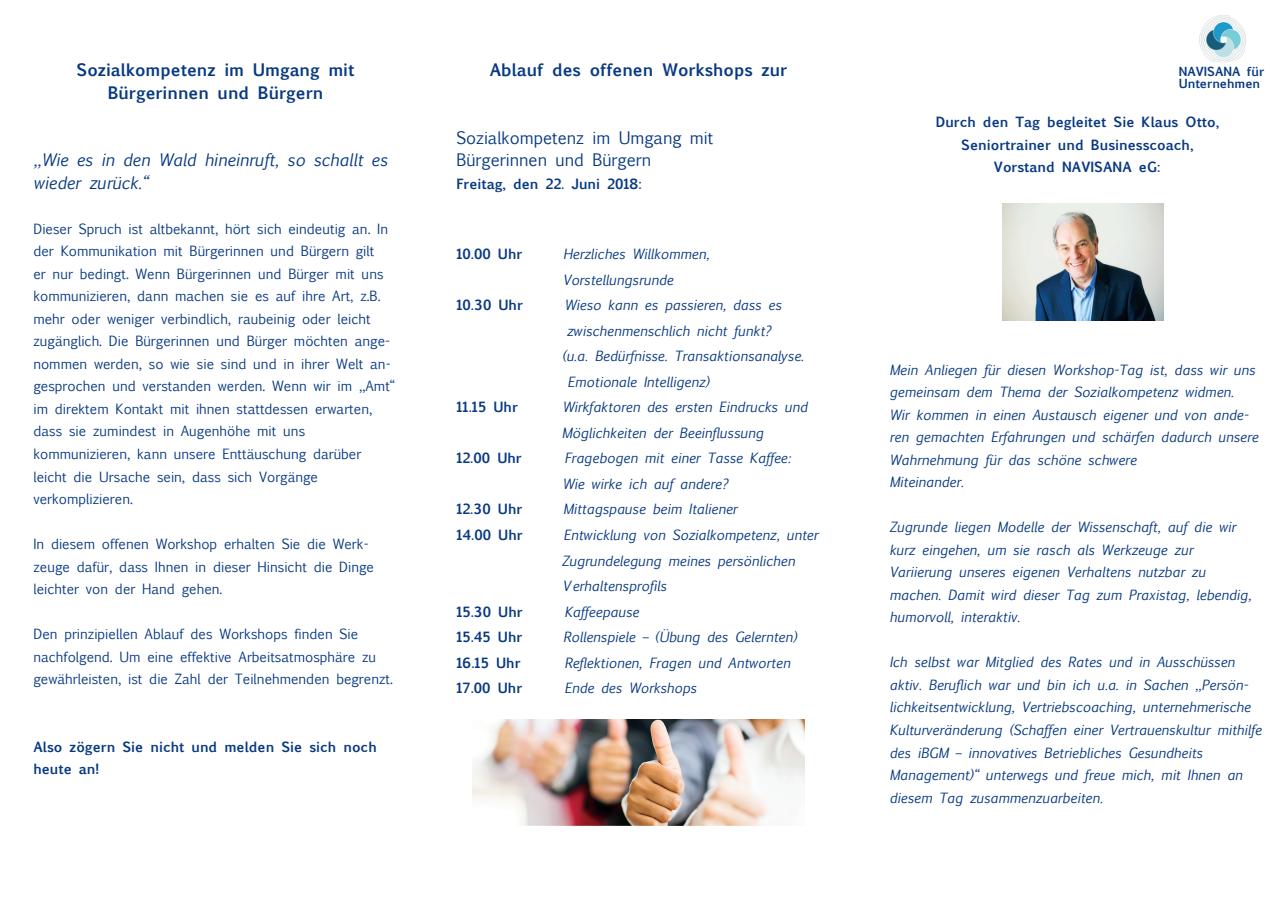
<style>
.page{position:relative;width:1277px;height:907px;background:#fff}
.page>*{position:absolute;margin:0;border:0;box-sizing:border-box;transform-origin:0 0}
.t1{font:700 16.5px/22.5px "Euphemia UCAS";color:#083981;text-align:center}
.t2{font:italic 16.5px/22.5px "Euphemia UCAS";color:#083981}
.t3{font:16.5px/22.5px "Euphemia UCAS";color:#083981}
.t4{font:italic 13.5px/22.5px "Euphemia UCAS";color:#083981}
.t5{font:13.5px/22.5px "Euphemia UCAS";color:#083981}
.t6{font:700 13.5px/22.5px "Euphemia UCAS";color:#083981;text-align:center}
.t7{font:700 12px/12px "Euphemia UCAS";color:#083981}
</style>
<div class="page">
<img style="left:1199px;top:15px;width:47px;height:48px">
<img style="left:473px;top:719px;width:331px;height:106px">
<img style="left:1003px;top:203px;width:160px;height:117px">
<p class="t1" style="left:77px;top:59px;width:279px">Sozialkompetenz im Umgang mit<br>Bürgerinnen und Bürgern</p>
<p class="t2" style="left:33px;top:149px;width:356px">„Wie es in den Wald hineinruft, so schallt es wieder zurück.“</p>
<p class="t5" style="left:33px;top:217px;width:363px">Dieser Spruch ist altbekannt, hört sich eindeutig an. In der Kommunikation mit Bürgerinnen und Bürgern gilt<br>er nur bedingt. Wenn Bürgerinnen und Bürger mit uns kommunizieren, dann machen sie es auf ihre Art, z.B. mehr oder weniger verbindlich, raubeinig oder leicht zugänglich. Die Bürgerinnen und Bürger möchten ange&shy;nommen werden, so wie sie sind und in ihrer Welt an&shy;gesprochen und verstanden werden. Wenn wir im „Amt“ im direktem Kontakt mit ihnen stattdessen erwarten, dass sie zumindest in Augenhöhe mit uns kommunizieren, kann unsere Enttäuschung darüber leicht die Ursache sein, dass sich Vorgänge verkomplizieren.</p>
<p class="t5" style="left:33px;top:532px;width:342px">In diesem offenen Workshop erhalten Sie die Werk&shy;zeuge dafür, dass Ihnen in dieser Hinsicht die Dinge leichter von der Hand gehen.</p>
<p class="t5" style="left:33px;top:622px;width:361px">Den prinzipiellen Ablauf des Workshops finden Sie nachfolgend. Um eine effektive Arbeitsatmosphäre zu gewährleisten, ist die Zahl der Teilnehmenden begrenzt.</p>
<p class="t6" style="left:33px;top:735px;width:345px;text-align:left">Also zögern Sie nicht und melden Sie sich noch heute an!</p>
<p class="t1" style="left:489px;top:59px;width:299px">Ablauf des offenen Workshops zur</p>
<p class="t3" style="left:456px;top:126px;width:258px">Sozialkompetenz im Umgang mit<br>Bürgerinnen und Bürgern</p>
<p class="t6" style="left:456px;top:172px;width:187px">Freitag, den 22. Juni 2018:</p>
<p class="t6" style="left:456px;top:243px;width:68px">10.00 Uhr</p>
<p class="t4" style="left:563px;top:241px;width:148px;line-height:25.5px">Herzliches Willkommen,<br>Vorstellungsrunde</p>
<p class="t6" style="left:456px;top:294px;width:68px">10.30 Uhr</p>
<p class="t4" style="left:564px;top:294px;width:218px">Wieso kann es passieren, dass es</p>
<p class="t4" style="left:567px;top:319px;width:206px">zwischenmenschlich nicht funkt?</p>
<p class="t4" style="left:562px;top:345px;width:243px">(u.a. Bedürfnisse. Transaktionsanalyse.</p>
<p class="t4" style="left:567px;top:370px;width:143px">Emotionale Intelligenz)</p>
<p class="t6" style="left:456px;top:396px;width:63px">11.15 Uhr</p>
<p class="t4" style="left:562px;top:394px;width:247px;line-height:25.5px">Wirkfaktoren des ersten Eindrucks und<br>Möglichkeiten der Beeinflussung</p>
<p class="t6" style="left:456px;top:447px;width:67px">12.00 Uhr</p>
<p class="t4" style="left:562px;top:445px;width:230px;line-height:25.5px">Fragebogen mit einer Tasse Kaffee:<br>Wie wirke ich auf andere?</p>
<p class="t6" style="left:456px;top:498px;width:67px">12.30 Uhr</p>
<p class="t4" style="left:563px;top:498px;width:176px">Mittagspause beim Italiener</p>
<p class="t6" style="left:456px;top:523px;width:68px">14.00 Uhr</p>
<p class="t4" style="left:562px;top:522px;width:258px;line-height:25.5px">Entwicklung von Sozialkompetenz, unter<br>Zugrundelegung meines persönlichen<br>V erhaltensprofils</p>
<p class="t6" style="left:456px;top:600px;width:68px">15.30 Uhr</p>
<p class="t4" style="left:564px;top:600px;width:76px">Kaffeepause</p>
<p class="t6" style="left:456px;top:625px;width:67px">15.45 Uhr</p>
<p class="t4" style="left:563px;top:625px;width:235px">Rollenspiele – (Übung des Gelernten)</p>
<p class="t6" style="left:456px;top:651px;width:66px">16.15 Uhr</p>
<p class="t4" style="left:564px;top:651px;width:227px">Reflektionen, Fragen und Antworten</p>
<p class="t6" style="left:456px;top:676px;width:67px">17.00 Uhr</p>
<p class="t4" style="left:564px;top:676px;width:134px">Ende des Workshops</p>
<p class="t7" style="left:1178px;top:65px;width:87px">NAVISANA für<br>Unternehmen</p>
<p class="t6" style="left:935px;top:111px;width:285px">Durch den Tag begleitet Sie Klaus Otto,<br>Seniortrainer und Businesscoach,<br>Vorstand NAVISANA eG:</p>
<p class="t4" style="left:889px;top:358px;width:370px">Mein Anliegen für diesen Workshop-Tag ist, dass wir uns gemeinsam dem Thema der Sozialkompetenz widmen.<br>Wir kommen in einen Austausch eigener und von ande&shy;ren gemachten Erfahrungen und schärfen dadurch unsere Wahrnehmung für das schöne schwere<br>Miteinander.</p>
<p class="t4" style="left:889px;top:516px;width:363px">Zugrunde liegen Modelle der Wissenschaft, auf die wir kurz eingehen, um sie rasch als Werkzeuge zur Variierung unseres eigenen Verhaltens nutzbar zu machen. Damit wird dieser Tag zum Praxistag, lebendig, humorvoll, interaktiv.</p>
<p class="t4" style="left:889px;top:651px;width:374px">Ich selbst war Mitglied des Rates und in Ausschüssen aktiv. Beruflich war und bin ich u.a. in Sachen „Persön&shy;lichkeitsentwicklung, Vertriebscoaching, unternehmerische Kulturveränderung (Schaffen einer Vertrauenskultur mithilfe des iBGM – innovatives Betriebliches Gesundheits Management)“ unterwegs und freue mich, mit Ihnen an diesem Tag zusammenzuarbeiten.</p>
</div>
